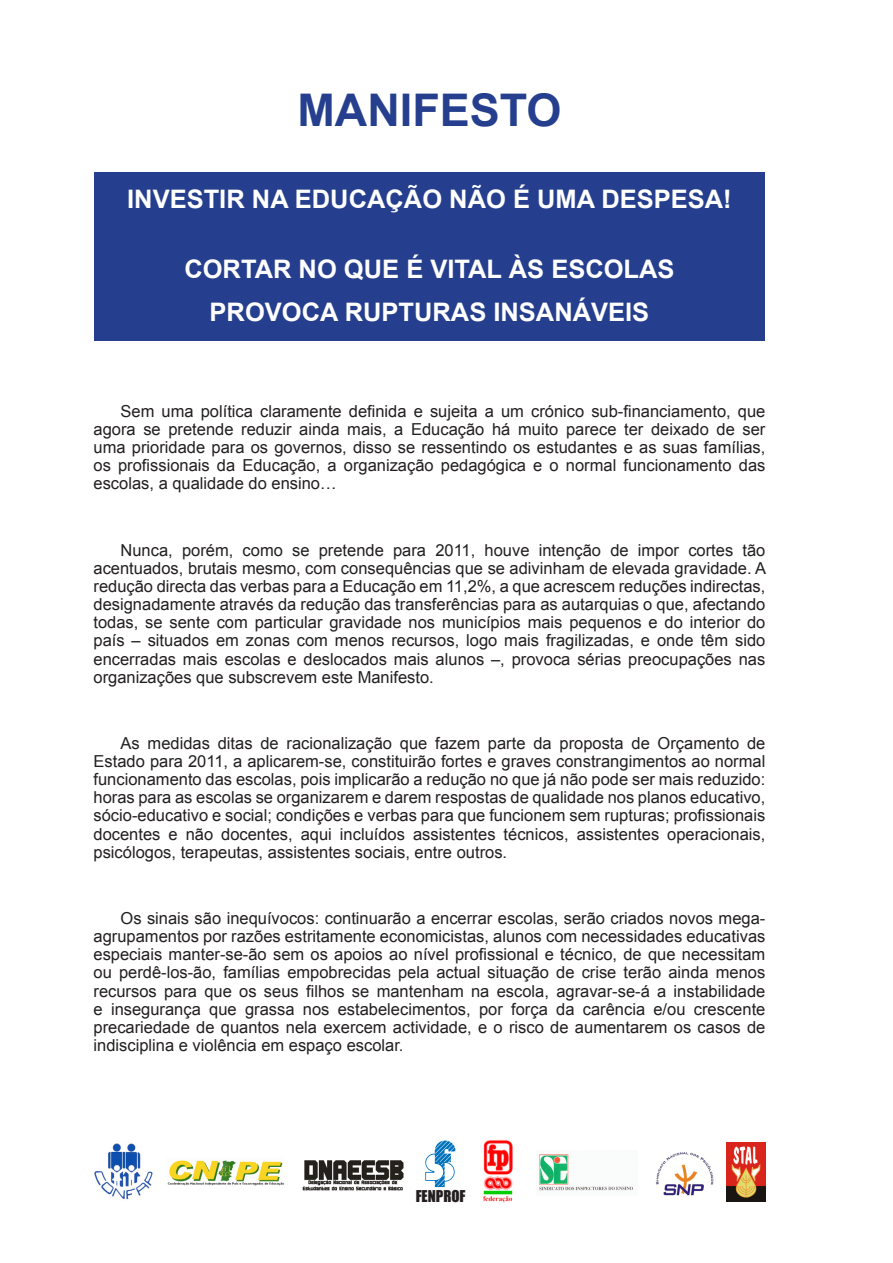
<style>
.page{position:relative;width:893px;height:1263px;background:#fff}
.page>*{position:absolute;margin:0;border:0;box-sizing:border-box;transform-origin:0 0}
.t1{font:700 45px "Arial";color:#253f8e}
.t2{font:700 25.5px "Arial";color:#fff}
.t3{font:16.5px/18.1px "Arial";color:#231f20;text-align:justify}
.t4{font:15px "Impact";color:#231f20}
</style>
<div class="page">
<div style="left:94px;top:172px;width:671px;height:168px;background:#253f8e"></div>
<img style="left:656px;top:1152px;width:58px;height:44px">
<img style="left:483px;top:1140px;width:30px;height:63px">
<img style="left:539px;top:1154px;width:94px;height:37px">
<img style="left:167px;top:1160px;width:117px;height:26px">
<img style="left:727px;top:1142px;width:39px;height:59px">
<img style="left:302px;top:1160px;width:102px;height:30px">
<img style="left:94px;top:1143px;width:59px;height:57px">
<svg style="left:425px;top:1140px;width:30px;height:47px"></svg>
<p class="t1" style="left:297px;top:81px;width:266px">MANIFESTO</p>
<p class="t2" style="left:127px;top:182px;width:606px">INVESTIR NA EDUCAÇÃO NÃO É UMA DESPESA!</p>
<p class="t2" style="left:184px;top:252px;width:492px">CORTAR NO QUE É VITAL ÀS ESCOLAS</p>
<p class="t2" style="left:210px;top:295px;width:441px">PROVOCA RUPTURAS INSANÁVEIS</p>
<p class="t3" style="left:94px;top:402px;width:673px;text-indent:27px">Sem uma política claramente definida e sujeita a um crónico sub-financiamento, que agora se pretende reduzir ainda mais, a Educação há muito parece ter deixado de ser uma prioridade para os governos, disso se ressentindo os estudantes e as suas famílias, os profissionais da Educação, a organização pedagógica e o normal funcionamento das escolas, a qualidade do ensino…</p>
<p class="t3" style="left:94px;top:541px;width:674px;text-indent:27px">Nunca, porém, como se pretende para 2011, houve intenção de impor cortes tão acentuados, brutais mesmo, com consequências que se adivinham de elevada gravidade. A redução directa das verbas para a Educação em 11,2%, a que acrescem reduções indirectas, designadamente através da redução das transferências para as autarquias o que, afectando todas, se sente com particular gravidade nos municípios mais pequenos e do interior do país – situados em zonas com menos recursos, logo mais fragilizadas, e onde têm sido encerradas mais escolas e deslocados mais alunos –, provoca sérias preocupações nas organizações que subscrevem este Manifesto.</p>
<p class="t3" style="left:94px;top:734px;width:673px;text-indent:27px">As medidas ditas de racionalização que fazem parte da proposta de Orçamento de Estado para 2011, a aplicarem-se, constituirão fortes e graves constrangimentos ao normal funcionamento das escolas, pois implicarão a redução no que já não pode ser mais reduzido: horas para as escolas se organizarem e darem respostas de qualidade nos planos educativo, sócio-educativo e social; condições e verbas para que funcionem sem rupturas; profissionais docentes e não docentes, aqui incluídos assistentes técnicos, assistentes operacionais, psicólogos, terapeutas, assistentes sociais, entre outros.</p>
<p class="t3" style="left:94px;top:909px;width:673px;text-indent:27px">Os sinais são inequívocos: continuarão a encerrar escolas, serão criados novos mega&shy;agrupamentos por razões estritamente economicistas, alunos com necessidades educativas especiais manter-se-ão sem os apoios ao nível profissional e técnico, de que necessitam ou perdê-los-ão, famílias empobrecidas pela actual situação de crise terão ainda menos recursos para que os seus filhos se mantenham na escola, agravar-se-á a instabilidade e insegurança que grassa nos estabelecimentos, por força da carência e/ou crescente precariedade de quantos nela exercem actividade, e o risco de aumentarem os casos de indisciplina e violência em espaço escolar.</p>
<p class="t4" style="left:416px;top:1184px;width:51px">FENPROF</p>
</div>
